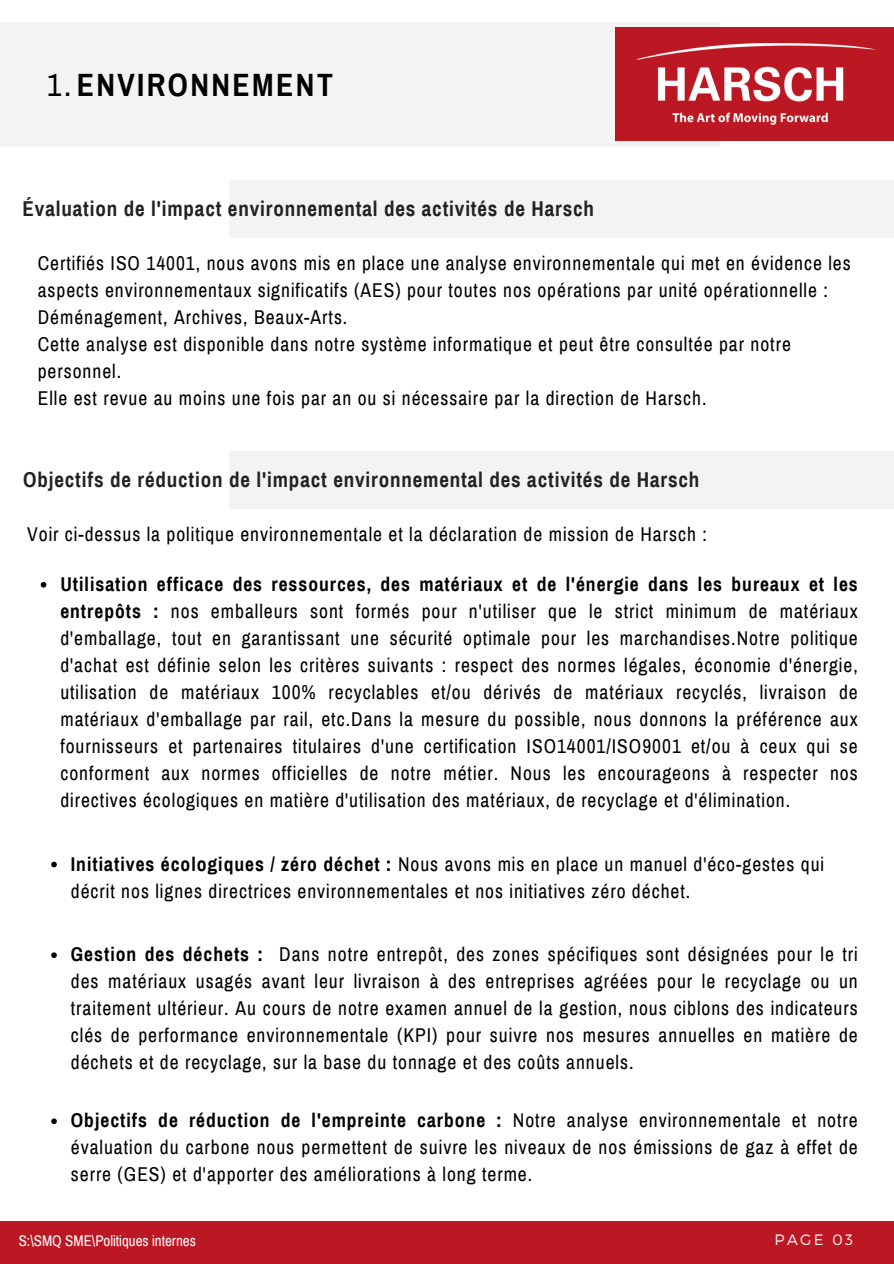
<style>
.page{position:relative;width:894px;height:1264px;background:#fff}
.page>*{position:absolute;margin:0;border:0;box-sizing:border-box;transform-origin:0 0}
.t1{font:700 31.5px "Archivo Narrow";letter-spacing:.075em;color:#000}
.t2{font:700 21px "Archivo Narrow";letter-spacing:.04em;color:#222}
.t3{font:19.5px/27px "Archivo Narrow";letter-spacing:.05em;color:#000;text-align:justify}
.t4{font:15px "Archivo Narrow";color:#fff}
.t5{font:300 15px "Montserrat";letter-spacing:.16em;color:#fff}
.s1{font-weight:400}
.s2{font-weight:700}
</style>
<div class="page">
<div style="left:0;top:1221px;width:893px;height:42px;background:#bc1823"></div>
<div style="left:0;top:22px;width:719px;height:124px;background:#f3f3f3"></div>
<div style="left:615px;top:27px;width:278px;height:114px;background:#bc1823"></div>
<img style="left:637px;top:43px;width:237px;height:81px">
<div style="left:229px;top:180px;width:664px;height:58px;background:#f3f3f3"></div>
<svg style="left:41px;top:582px;width:5px;height:5px"></svg>
<svg style="left:51px;top:861px;width:6px;height:6px"></svg>
<div style="left:230px;top:451px;width:663px;height:57px;background:#f3f3f3"></div>
<svg style="left:51px;top:952px;width:6px;height:6px"></svg>
<svg style="left:51px;top:1118px;width:6px;height:6px"></svg>
<p class="t1" style="left:47px;top:69px;width:287px"><span class="s1">1.</span>ENVIRONNEMENT</p>
<p class="t2" style="left:23px;top:197px;width:572px">Évaluation de l'impact environnemental des activités de Harsch</p>
<p class="t3" style="left:38px;top:249px;width:814px;text-align:left">Certifiés ISO 14001, nous avons mis en place une analyse environnementale qui met en évidence les aspects environnementaux significatifs (AES) pour toutes nos opérations par unité opérationnelle :<br>Déménagement, Archives, Beaux-Arts.<br>Cette analyse est disponible dans notre système informatique et peut être consultée par notre personnel.<br>Elle est revue au moins une fois par an ou si nécessaire par la direction de Harsch.</p>
<h3 class="t2" style="left:23px;top:468px;width:677px">Objectifs de réduction de l'impact environnemental des activités de Harsch</h3>
<p class="t3" style="left:27px;top:520px;width:681px">Voir ci-dessus la politique environnementale et la déclaration de mission de Harsch :</p>
<p class="t3" style="left:60px;top:571px;width:798px"><span class="s2">Utilisation efficace des ressources, des matériaux et de l'énergie dans les bureaux et les entrepôts :</span> nos emballeurs sont formés pour n'utiliser que le strict minimum de matériaux d'emballage, tout en garantissant une sécurité optimale pour les marchandises.Notre politique d'achat est définie selon les critères suivants : respect des normes légales, économie d'énergie, utilisation de matériaux 100% recyclables et/ou dérivés de matériaux recyclés, livraison de matériaux d'emballage par rail, etc.Dans la mesure du possible, nous donnons la préférence aux fournisseurs et partenaires titulaires d'une certification ISO14001/ISO9001 et/ou à ceux qui se conforment aux normes officielles de notre métier. Nous les encourageons à respecter nos directives écologiques en matière d'utilisation des matériaux, de recyclage et d'élimination.</p>
<h2 class="t3" style="left:71px;top:850px;width:754px"><span class="s2">Initiatives écologiques / zéro déchet :</span> Nous avons mis en place un manuel d'éco-gestes qui décrit nos lignes directrices environnementales et nos initiatives zéro déchet.</h2>
<h2 class="t3" style="left:71px;top:941px;width:788px"><span class="s2">Gestion des déchets :</span> Dans notre entrepôt, des zones spécifiques sont désignées pour le tri des matériaux usagés avant leur livraison à des entreprises agréées pour le recyclage ou un traitement ultérieur. Au cours de notre examen annuel de la gestion, nous ciblons des indicateurs clés de performance environnementale (KPI) pour suivre nos mesures annuelles en matière de déchets et de recyclage, sur la base du tonnage et des coûts annuels.</h2>
<h3 class="t3" style="left:71px;top:1107px;width:788px"><span class="s2">Objectifs de réduction de l'empreinte carbone :</span> Notre analyse environnementale et notre évaluation du carbone nous permettent de suivre les niveaux de nos émissions de gaz à effet de serre (GES) et d'apporter des améliorations à long terme.</h3>
<p class="t4" style="left:19px;top:1233px;width:178px">S:\SMQ SME\Politiques internes</p>
<p class="t5" style="left:774px;top:1230px;width:80px">PAGE 03</p>
</div>
